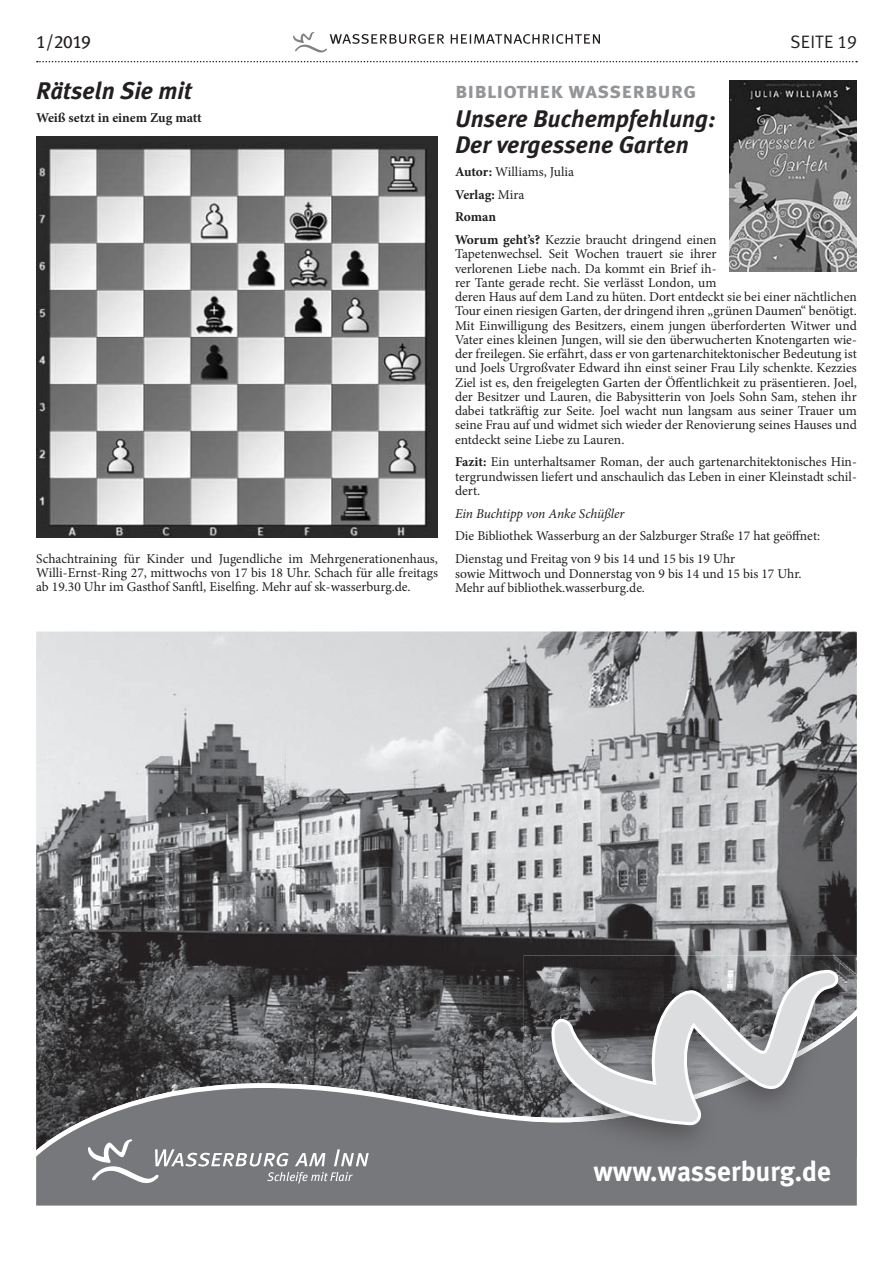
<style>
.page{position:relative;width:893px;height:1263px;background:#fff}
.page>*{position:absolute;margin:0;border:0;box-sizing:border-box;transform-origin:0 0}
.t1{font:700 28.05px "Meta Plus";color:#fff}
.t2{font:italic 700 24px/26.2px "Meta Plus";color:#231f20}
.t3{font:22.5px "Meta Plus Bold Caps";color:#939598}
.t4{font:18px "Meta Plus Normal";letter-spacing:.01em;color:#231f20}
.t5{font:18px "Meta Plus Book Caps";color:#231f20}
.t6{font:13.5px/14.2px "Minion Pro";color:#231f20}
.t7{font:italic 13.5px "Minion Pro";letter-spacing:-.01em;color:#231f20}
.t8{font:700 13.5px "Minion Pro";color:#231f20}
.s1{font-family:"Meta Plus Normal Caps"}
.s2{font-weight:700}
</style>
<div class="page">
<svg style="left:37px;top:61px;width:820px;height:1px"></svg>
<svg style="left:293px;top:32px;width:307px;height:21px"></svg>
<img style="left:36px;top:136px;width:402px;height:401px">
<img style="left:729px;top:81px;width:128px;height:191px">
<img style="left:36px;top:631px;width:821px;height:373px">
<svg style="left:36px;top:1004px;width:821px;height:201px;background:#68696c"></svg>
<svg style="left:88px;top:1139px;width:281px;height:45px;background:#8b8d90"></svg>
<img style="left:524px;top:955px;width:333px;height:54px">
<img style="left:524px;top:1122px;width:333px;height:35px">
<img style="left:524px;top:1009px;width:333px;height:113px">
<svg style="left:553px;top:967px;width:288px;height:159px;background:#919193"></svg>
<h3 class="t5" style="left:36px;top:32px;width:56px">1/2019</h3>
<h3 class="t4" style="left:790px;top:32px;width:68px">SEITE <span class="s1">19</span></h3>
<h2 class="t2" style="left:36px;top:78px;width:158px">Rätseln Sie mit</h2>
<p class="t8" style="left:36px;top:108px;width:167px">Weiß setzt in einem Zug matt</p>
<h3 class="t3" style="left:455px;top:78px;width:243px">bibliothek wasserburg</h3>
<h2 class="t2" style="left:455px;top:105px;width:262px">Unsere Buchempfehlung:<br>Der vergessene Garten</h2>
<p class="t6" style="left:455px;top:160px;width:263px;line-height:22.8px"><span class="s2">Autor:</span> Williams, Julia<br><span class="s2">Verlag:</span> Mira<br><span class="s2">Roman<br>Worum geht’s?</span> Kezzie braucht dringend einen</p>
<p class="t6" style="left:455px;top:247px;width:403px">Tapetenwechsel. Seit Wochen trauert sie ihrer<br>verlorenen Liebe nach. Da kommt ein Brief ih-<br>rer Tante gerade recht. Sie verlässt London, um<br>deren Haus auf dem Land zu hüten. Dort entdeckt sie bei einer nächtlichen Tour einen riesigen Garten, der dringend ihren „grünen Daumen“ benötigt.<br>Mit Einwilligung des Besitzers, einem jungen überforderten Witwer und Vater eines kleinen Jungen, will sie den überwucherten Knotengarten wie&shy;der freilegen. Sie erfährt, dass er von gartenarchitektonischer Bedeutung ist und Joels Urgroßvater Edward ihn einst seiner Frau Lily schenkte. Kezzies Ziel ist es, den freigelegten Garten der Öffentlichkeit zu präsentieren. Joel, der Besitzer und Lauren, die Babysitterin von Joels Sohn Sam, stehen ihr dabei tatkräftig zur Seite. Joel wacht nun langsam aus seiner Trauer um seine Frau auf und widmet sich wieder der Renovierung seines Hauses und entdeckt seine Liebe zu Lauren.</p>
<p class="t6" style="left:455px;top:455px;width:403px;text-align:justify"><span class="s2">Fazit:</span> Ein unterhaltsamer Roman, der auch gartenarchitektonisches Hin&shy;tergrundwissen liefert und anschaulich das Leben in einer Kleinstadt schil&shy;dert.</p>
<p class="t7" style="left:455px;top:504px;width:171px">Ein Buchtipp von Anke Schüßler</p>
<p class="t6" style="left:455px;top:525px;width:367px;line-height:22.8px">Die Bibliothek Wasserburg an der Salzburger Straße 17 hat geöffnet:<br>Dienstag und Freitag von 9 bis 14 und 15 bis 19 Uhr</p>
<p class="t6" style="left:455px;top:566px;width:348px">sowie Mittwoch und Donnerstag von 9 bis 14 und 15 bis 17 Uhr.<br>Mehr auf bibliothek.wasserburg.de.</p>
<p class="t6" style="left:36px;top:551px;width:403px;text-align:justify">Schachtraining für Kinder und Jugendliche im Mehrgenerationenhaus, Willi-Ernst-Ring 27, mittwochs von 17 bis 18 Uhr. Schach für alle freitags ab 19.30 Uhr im Gasthof Sanftl, Eiselfing. Mehr auf sk-wasserburg.de.</p>
<h1 class="t1" style="left:593px;top:1155px;width:239px">www.wasserburg.de</h1>
</div>
